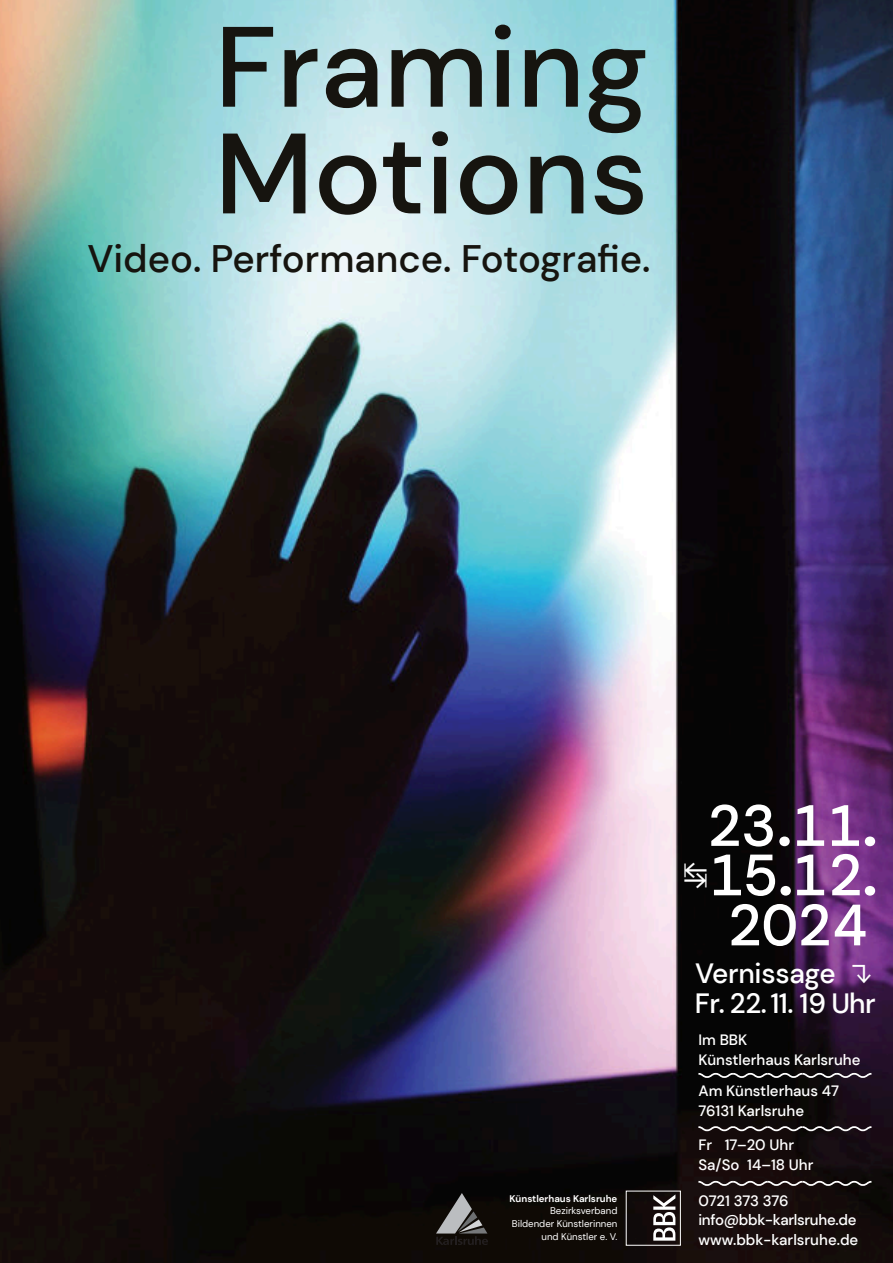
<style>
.page{position:relative;width:893px;height:1263px;background:#fff}
.page>*{position:absolute;margin:0;border:0;box-sizing:border-box;transform-origin:0 0}
.t1{font:500 114px "DM Sans";color:#16140f}
.t2{font:500 58.2px "DM Mono";color:#fff}
.t3{font:500 38.25px "DM Sans";color:#16140f}
.t4{font:31.5px "Mplus 1 p";color:#fff}
.t5{font:500 27.9px "DM Sans";letter-spacing:-.01em;color:#fff}
.t6{font:500 15px "DM Sans";color:#fff}
.t7{font:500 15px "DM Sans";letter-spacing:-.02em;color:#fff}
.t8{font:9.6px "DM Sans";color:#fff}
.t9{font:700 9.6px "DM Sans";color:#fff}
.s1{font-family:"Mplus 1 p";font-weight:400}
</style>
<div class="page">
<img style="left:0;top:0;width:893px;height:1263px">
<svg style="left:436px;top:1193px;width:52px;height:52px;background:#434240"></svg>
<svg style="left:653px;top:1194px;width:22px;height:46px"></svg>
<svg style="left:698px;top:1073px;width:175px;height:5px"></svg>
<svg style="left:698px;top:1126px;width:175px;height:5px"></svg>
<svg style="left:698px;top:1180px;width:175px;height:6px"></svg>
<p class="t1" style="left:215px;top:-6px;width:435px">Framing</p>
<p class="t1" style="left:215px;top:100px;width:435px">Motions</p>
<p class="t3" style="left:87px;top:234px;width:564px">Video. Performance. Fotografie.</p>
<p class="t9" style="left:509px;top:1192px;width:109px">Künstlerhaus Karlsruhe</p>
<p class="t8" style="left:550px;top:1205px;width:69px">Bezirksverband</p>
<p class="t8" style="left:512px;top:1217px;width:107px">Bildender Künstlerinnen</p>
<p class="t8" style="left:542px;top:1230px;width:77px">und Künstler e. V.</p>
<p class="t2" style="left:707px;top:788px;width:182px">23.11.</p>
<p class="t4" style="left:680px;top:860px;width:33px">↹</p>
<p class="t2" style="left:710px;top:837px;width:179px">15.1 2.</p>
<p class="t2" style="left:727px;top:887px;width:141px">2O24</p>
<p class="t5" style="left:695px;top:955px;width:182px">Vernissage <span class="s1">↴</span></p>
<p class="t5" style="left:695px;top:985px;width:183px">Fr. 22. 11. 19 Uhr</p>
<p class="t6" style="left:698px;top:1030px;width:50px">Im BBK</p>
<p class="t6" style="left:698px;top:1050px;width:164px">Künstlerhaus Karlsruhe</p>
<p class="t6" style="left:698px;top:1081px;width:142px">Am Künstlerhaus 47</p>
<p class="t6" style="left:698px;top:1101px;width:107px">76131 Karlsruhe</p>
<p class="t6" style="left:698px;top:1135px;width:97px">Fr 17–20 Uhr</p>
<p class="t6" style="left:698px;top:1155px;width:117px">Sa/So 14–18 Uhr</p>
<p class="t6" style="left:698px;top:1191px;width:92px">0721 373 376</p>
<p class="t7" style="left:698px;top:1210px;width:160px">info@bbk-karlsruhe.de</p>
<p class="t6" style="left:698px;top:1230px;width:161px">www.bbk-karlsruhe.de</p>
</div>
